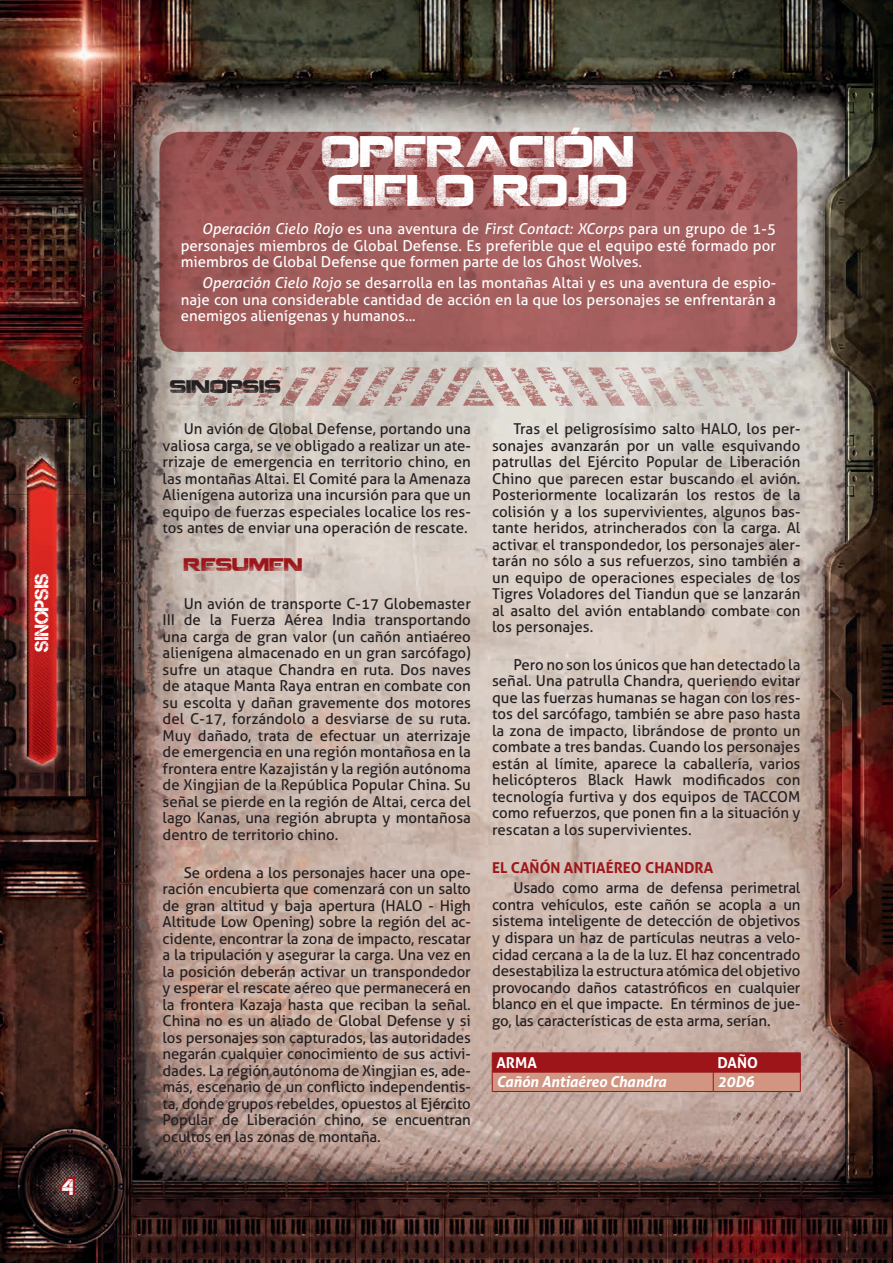
<style>
.page{position:relative;width:893px;height:1263px;background:#fff}
.page>*{position:absolute;margin:0;border:0;box-sizing:border-box;transform-origin:0 0}
.t1{font:43.5px/39px "Coalition";color:#fff;text-align:right;scale:.91 1}
.t2{font:22.5px "Captureit";color:#fff}
.t3{font:19.5px "Captureit";color:#fff}
.t4{font:18px "Coalition";color:#231f20}
.t5{font:18px "Coalition";color:#9d1519}
.t6{font:15px/16.5px "Aller";color:#231f20;text-align:justify}
.t7{font:15px/16.5px "Aller";color:#fff;text-align:justify}
.t8{font:italic 700 15px "Aller";letter-spacing:-.01em;color:#fff}
.t9{font:700 15px "Aller";color:#9d1519}
.t10{font:700 15px "Aller";color:#fff}
.s1{font-style:italic}
</style>
<div class="page">
<img style="left:0;top:0;width:893px;height:1263px">
<svg style="left:56px;top:1169px;width:34px;height:42px"></svg>
<hr style="left:492px;top:1052px;width:221px;height:1px;background:#9d1519">
<hr style="left:713px;top:1052px;width:87px;height:1px;background:#9d1519">
<svg style="left:492px;top:1053px;width:309px;height:38px;background:#b5524a"></svg>
<hr style="left:492px;top:1091px;width:221px;height:1px;background:#9d1519">
<hr style="left:713px;top:1091px;width:87px;height:1px;background:#9d1519">
<svg style="left:159px;top:132px;width:638px;height:220px;background:#a15c5b"></svg>
<svg style="left:181px;top:132px;width:595px;height:78px;background:#985151"></svg>
<svg style="left:170px;top:367px;width:617px;height:39px;background:#cbb9b3"></svg>
<h3 class="t3" style="left:31px;top:652px;width:80px;rotate:-90deg">sINOPSIS</h3>
<h2 class="t2" style="left:62px;top:1174px;width:13px">4</h2>
<h1 class="t1" style="left:329px;top:129px;width:336px">ÓN<br>CIELO ROJO</h1>
<h1 class="t1" style="left:322px;top:129px;width:116px">OPERACI</h1>
<p class="t7" style="left:181px;top:221px;width:597px;text-indent:21px"><span class="s1">Operación Cielo Rojo</span> es una aventura de <span class="s1">First Contact: XCorps</span> para un grupo de 1-5 personajes miembros de Global Defense. Es preferible que el equipo esté formado por miembros de Global Defense que formen parte de los Ghost Wolves.</p>
<p class="t7" style="left:181px;top:274px;width:597px;text-indent:21px"><span class="s1">Operación Cielo Rojo</span> se desarrolla en las montañas Altai y es una aventura de espio&shy;naje con una considerable cantidad de acción en la que los personajes se enfrentarán a enemigos alienígenas y humanos...</p>
<p class="t4" style="left:170px;top:375px;width:16px">SINO</p>
<p class="t4" style="left:227px;top:375px;width:55px">PSIS</p>
<p class="t6" style="left:163px;top:421px;width:310px;text-indent:21px">Un avión de Global Defense, portando una valiosa carga, se ve obligado a realizar un ate&shy;rrizaje de emergencia en territorio chino, en las montañas Altai. El Comité para la Amenaza Alienígena autoriza una incursión para que un equipo de fuerzas especiales localice los res&shy;tos antes de enviar una operación de rescate.</p>
<p class="t5" style="left:184px;top:553px;width:103px">RESUMEN</p>
<p class="t6" style="left:163px;top:595px;width:310px;text-indent:21px">Un avión de transporte C-17 Globemaster III de la Fuerza Aérea India transportando una carga de gran valor (un cañón antiaéreo alienígena almacenado en un gran sarcófago) sufre un ataque Chandra en ruta. Dos naves de ataque Manta Raya entran en combate con su escolta y dañan gravemente dos motores del C-17, forzándolo a desviarse de su ruta.<br>Muy dañado, trata de efectuar un aterrizaje de emergencia en una región montañosa en la frontera entre Kazajistán y la región autónoma de Xingjian de la República Popular China. Su señal se pierde en la región de Altai, cerca del lago Kanas, una región abrupta y montañosa dentro de territorio chino.</p>
<p class="t6" style="left:163px;top:864px;width:310px;text-indent:21px">Se ordena a los personajes hacer una ope&shy;ración encubierta que comenzará con un salto de gran altitud y baja apertura (HALO - High Altitude Low Opening) sobre la región del ac&shy;cidente, encontrar la zona de impacto, rescatar a la tripulación y asegurar la carga. Una vez en la posición deberán activar un transpondedor y esperar el rescate aéreo que permanecerá en la frontera Kazaja hasta que reciban la señal.<br>China no es un aliado de Global Defense y si los personajes son capturados, las autoridades negarán cualquier conocimiento de sus activi&shy;dades. La región autónoma de Xingjian es, ade&shy;más, escenario de un conflicto independentis&shy;ta, donde grupos rebeldes, opuestos al Ejército Popular de Liberación chino, se encuentran ocultos en las zonas de montaña.</p>
<p class="t6" style="left:492px;top:421px;width:310px;text-indent:21px">Tras el peligrosísimo salto HALO, los per&shy;sonajes avanzarán por un valle esquivando patrullas del Ejército Popular de Liberación Chino que parecen estar buscando el avión.<br>Posteriormente localizarán los restos de la colisión y a los supervivientes, algunos bas&shy;tante heridos, atrincherados con la carga. Al activar el transpondedor, los personajes aler&shy;tarán no sólo a sus refuerzos, sino también a un equipo de operaciones especiales de los Tigres Voladores del Tiandun que se lanzarán al asalto del avión entablando combate con los personajes.</p>
<p class="t6" style="left:492px;top:656px;width:310px;text-indent:21px">Pero no son los únicos que han detectado la señal. Una patrulla Chandra, queriendo evitar que las fuerzas humanas se hagan con los res&shy;tos del sarcófago, también se abre paso hasta la zona de impacto, librándose de pronto un combate a tres bandas. Cuando los personajes están al límite, aparece la caballería, varios helicópteros Black Hawk modificados con tecnología furtiva y dos equipos de TACCOM como refuerzos, que ponen fin a la situación y rescatan a los supervivientes.</p>
<p class="t9" style="left:492px;top:858px;width:223px">EL CAÑÓN ANTIAÉREO CHANDRA</p>
<p class="t6" style="left:492px;top:880px;width:310px;text-indent:21px">Usado como arma de defensa perimetral contra vehículos, este cañón se acopla a un sistema inteligente de detección de objetivos y dispara un haz de partículas neutras a velo&shy;cidad cercana a la de la luz. El haz concentrado desestabiliza la estructura atómica del objetivo provocando daños catastróficos en cualquier blanco en el que impacte. En términos de jue&shy;go, las características de esta arma, serían.</p>
<p class="t10" style="left:496px;top:1053px;width:42px">ARMA</p>
<p class="t10" style="left:717px;top:1053px;width:42px">DAÑO</p>
<p class="t8" style="left:496px;top:1073px;width:172px">Cañón Antiaéreo Chandra</p>
<p class="t8" style="left:717px;top:1073px;width:38px">20D6</p>
</div>
